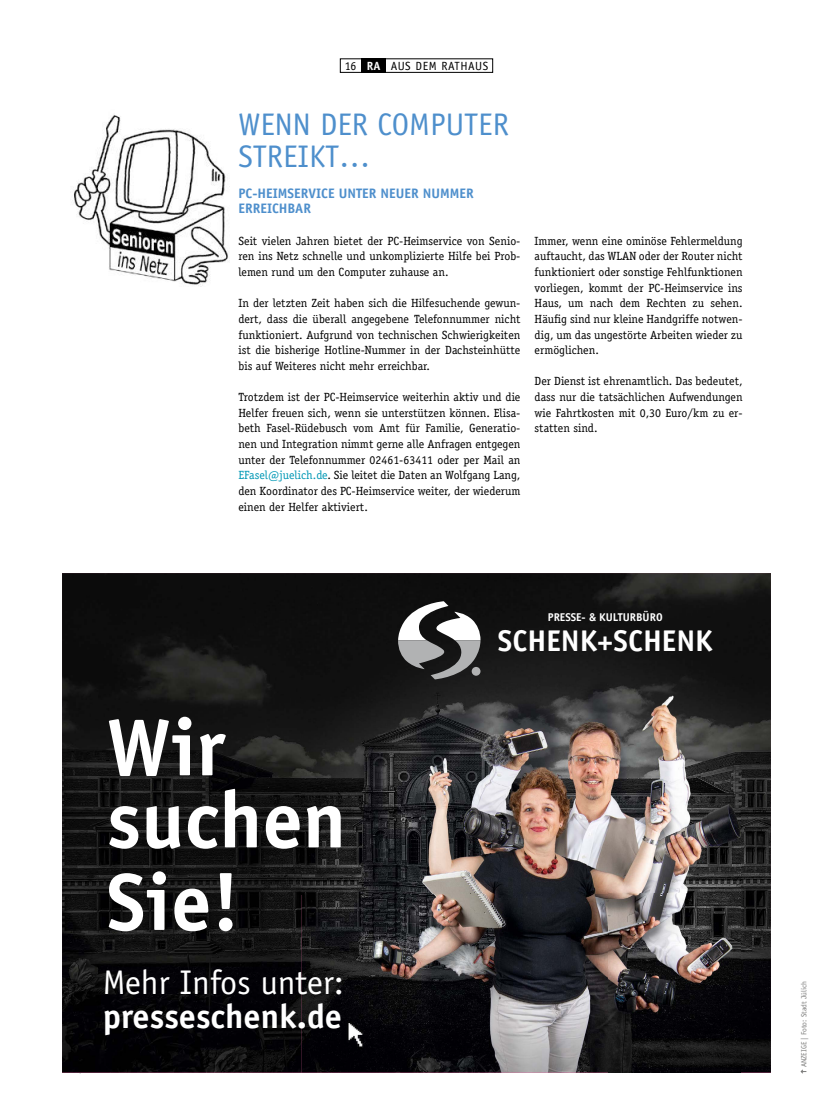
<style>
.page{position:relative;width:833px;height:1117px;background:#fff}
.page>*{position:absolute;margin:0;border:0;box-sizing:border-box;transform-origin:0 0}
.t1{font:700 80.88px/72px "Officina Sans";color:#fff}
.t2{font:34.25px "Officina Sans";color:#fff}
.t3{font:700 34.25px "Officina Sans";color:#fff}
.t4{font:31.25px/31.2px "Officina Sans";color:#4e8fcc}
.t5{font:700 30px "Officina Sans";color:#fff}
.t6{font:700 13.75px/15.6px "Officina Sans";color:#4e8fcc}
.t7{font:11.88px/15.6px "Officina Serif";color:#000;text-align:justify}
.t8{font:11.88px "Officina Sans";letter-spacing:.03em;color:#000}
.t9{font:700 11.25px "Officina Sans";color:#fff}
.t10{font:7.5px "Officina Sans";color:#7b7b7a}
.s1{font-weight:700;color:#fff}
.s2{color:#0098b5}
</style>
<div class="page">
<img style="left:74px;top:115px;width:156px;height:171px">
<div style="left:340px;top:58px;width:153px;height:15px;border:1px solid #000"></div>
<div style="left:361px;top:58px;width:25px;height:15px;background:#000"></div>
<img style="left:62px;top:573px;width:709px;height:499px">
<img style="left:302px;top:670px;width:438px;height:402px">
<img style="left:343px;top:1020px;width:21px;height:33px">
<svg style="left:398px;top:601px;width:82px;height:78px"></svg>
<div style="left:472px;top:666px;width:8px;height:9px;background:#b1b2b3;border-radius:50%"></div>
<svg style="left:800px;top:1069px;width:6px;height:4px"></svg>
<p class="t8" style="left:345px;top:59px;width:145px">16 <span class="s1">RA</span> AUS DEM RATHAUS</p>
<h3 class="t4" style="left:238px;top:109px;width:272px">WENN DER COMPUTER<br>STREIKT…</h3>
<p class="t6" style="left:238px;top:185px;width:237px">PC-HEIMSERVICE UNTER NEUER NUMMER<br>ERREICHBAR</p>
<p class="t7" style="left:238px;top:233px;width:283px">Seit vielen Jahren bietet der PC-Heimservice von Senio&shy;ren ins Netz schnelle und unkomplizierte Hilfe bei Prob&shy;lemen rund um den Computer zuhause an.</p>
<p class="t7" style="left:238px;top:295px;width:283px">In der letzten Zeit haben sich die Hilfesuchende gewun&shy;dert, dass die überall angegebene Telefonnummer nicht funktioniert. Aufgrund von technischen Schwierigkeiten ist die bisherige Hotline-Nummer in der Dachsteinhütte bis auf Weiteres nicht mehr erreichbar.</p>
<p class="t7" style="left:238px;top:389px;width:283px">Trotzdem ist der PC-Heimservice weiterhin aktiv und die Helfer freuen sich, wenn sie unterstützen können. Elisa&shy;beth Fasel-Rüdebusch vom Amt für Familie, Generatio&shy;nen und Integration nimmt gerne alle Anfragen entgegen unter der Telefonnummer 02461-63411 oder per Mail an <span class="s2">EFasel@juelich.de</span>. Sie leitet die Daten an Wolfgang Lang, den Koordinator des PC-Heimservice weiter, der wiederum einen der Helfer aktiviert.</p>
<p class="t7" style="left:534px;top:233px;width:209px">Immer, wenn eine ominöse Fehlermeldung auftaucht, das WLAN oder der Router nicht funktioniert oder sonstige Fehlfunktionen vorliegen, kommt der PC-Heimservice ins Haus, um nach dem Rechten zu sehen.<br>Häufig sind nur kleine Handgriffe notwen&shy;dig, um das ungestörte Arbeiten wieder zu ermöglichen.</p>
<p class="t7" style="left:534px;top:373px;width:209px">Der Dienst ist ehrenamtlich. Das bedeutet, dass nur die tatsächlichen Aufwendungen wie Fahrtkosten mit 0,30 Euro/km zu er&shy;statten sind.</p>
<h1 class="t1" style="left:107px;top:710px;width:241px">Wir suchen</h1>
<h1 class="t1" style="left:107px;top:865px;width:135px">Sie!</h1>
<h2 class="t2" style="left:103px;top:961px;width:243px">Mehr Infos unter:</h2>
<h2 class="t3" style="left:103px;top:994px;width:241px">presseschenk.de</h2>
<p class="t9" style="left:548px;top:609px;width:116px">PRESSE- &amp; KULTURBÜRO</p>
<h3 class="t5" style="left:498px;top:621px;width:216px">SCHENK+SCHENK</h3>
<p class="t10" style="left:799px;top:1067px;width:88px;rotate:-90deg">ANZEIGE | Foto: Stadt Jülich</p>
</div>
